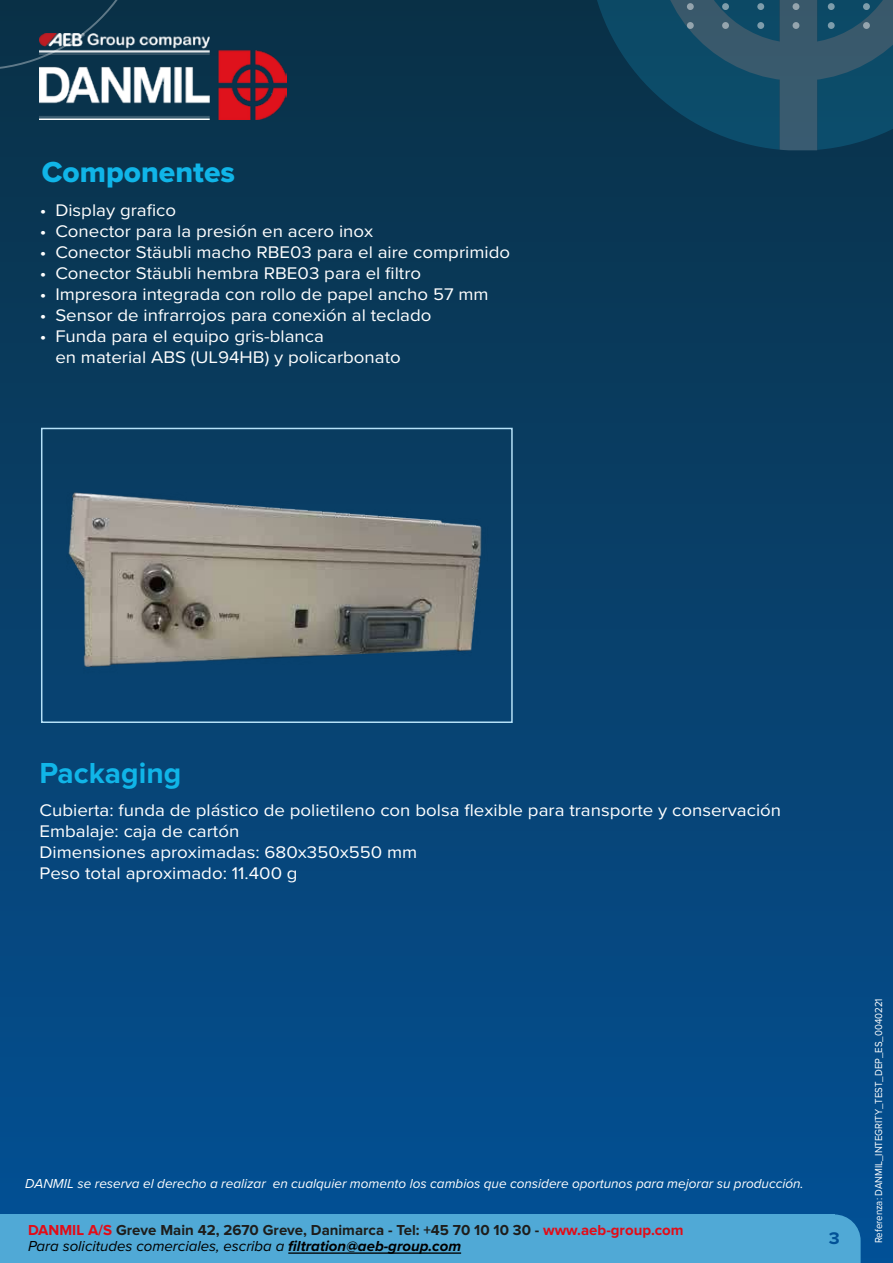
<style>
.page{position:relative;width:893px;height:1263px;background:#fff}
.page>*{position:absolute;margin:0;border:0;box-sizing:border-box;transform-origin:0 0}
.t1{font:30px "Proxima Nova Extrabld";color:#10b5e8}
.t2{font:700 30px "Proxima Nova";color:#10b5e8}
.t3{font:17.4px/20.9px "Proxima Nova";color:#fff;scale:1.07 1}
.t4{font:700 17.4px "Proxima Nova";color:#015197;scale:1.07 1}
.t5{font:700 15px/16.5px "Proxima Nova";color:#1d1d1b}
.t6{font:italic 13.5px "Proxima Nova";color:#fff}
.t7{font:10.5px "Proxima Nova";color:#fff;scale:.92 1}
.s1{color:#e30b17}
.s2{font-weight:400;font-style:italic;color:#000}
.s3{font-style:italic;color:#000}
</style>
<div class="page">
<div style="left:0;top:0;width:893px;height:1263px;background:linear-gradient(to bottom,#0b3145,#035195)"></div>
<div style="left:0;top:0;width:152px;height:70px;background:#093148"></div>
<svg style="left:588px;top:0;width:305px;height:150px;background:#184a63"></svg>
<div style="left:687px;top:3px;width:7px;height:7px;background:#95a4ad;border-radius:50%"></div>
<div style="left:722px;top:3px;width:7px;height:7px;background:#7e9dab;border-radius:50%"></div>
<div style="left:757px;top:3px;width:7px;height:7px;background:#7e9dab;border-radius:50%"></div>
<div style="left:793px;top:3px;width:6px;height:7px;background:#95a4ad;border-radius:50%"></div>
<div style="left:828px;top:3px;width:7px;height:7px;background:#7e9dab;border-radius:50%"></div>
<div style="left:863px;top:3px;width:7px;height:7px;background:#7e9dab;border-radius:50%"></div>
<div style="left:687px;top:22px;width:7px;height:7px;background:#95a5ae;border-radius:50%"></div>
<div style="left:722px;top:22px;width:7px;height:7px;background:#95a5ae;border-radius:50%"></div>
<svg style="left:757px;top:22px;width:7px;height:7px"></svg>
<div style="left:793px;top:22px;width:6px;height:7px;background:#95a5ae;border-radius:50%"></div>
<div style="left:828px;top:22px;width:7px;height:7px;background:#7e9dac;border-radius:50%"></div>
<div style="left:863px;top:22px;width:7px;height:7px;background:#95a5ae;border-radius:50%"></div>
<div style="left:0;top:1214px;width:834px;height:49px;background:#50a9d6"></div>
<svg style="left:834px;top:1214px;width:27px;height:49px"></svg>
<hr style="left:288px;top:1252px;width:173px;height:2px;background:#000">
<img style="left:39px;top:34px;width:247px;height:85px">
<img style="left:23px;top:397px;width:505px;height:379px">
<div style="left:41px;top:428px;width:472px;height:295px;border:2px solid #b5e1f8"></div>
<h1 class="t1" style="left:42px;top:149px;width:195px">Componentes</h1>
<p class="t3" style="left:40px;top:199px;width:8px;text-align:justify">• • • • • • •</p>
<p class="t3" style="left:55px;top:199px;width:426px">Display grafico<br>Conector para la presión en acero inox<br>Conector Stäubli macho RBE03 para el aire comprimido Conector Stäubli hembra RBE03 para el filtro<br>Impresora integrada con rollo de papel ancho 57 mm Sensor de infrarrojos para conexión al teclado<br>Funda para el equipo gris-blanca<br>en material ABS (UL94HB) y policarbonato</p>
<h1 class="t2" style="left:39px;top:759px;width:143px">Packaging</h1>
<p class="t3" style="left:39px;top:799px;width:695px">Cubierta: funda de plástico de polietileno con bolsa flexible para transporte y conservación Embalaje: caja de cartón<br>Dimensiones aproximadas: 680x350x550 mm<br>Peso total aproximado: 11.400 g</p>
<p class="t6" style="left:25px;top:1173px;width:780px">DANMIL se reserva el derecho a realizar en cualquier momento los cambios que considere oportunos para mejorar su producción.</p>
<p class="t5" style="left:28px;top:1222px;width:657px"><span class="s1">DANMIL A/S</span> Greve Main 42, 2670 Greve, Danimarca - Tel: +45 70 10 10 30 - <span class="s1">www.aeb-group.com<br></span><span class="s2">Para solicitudes comerciales, escriba a</span> <span class="s3">filtration@aeb-group.com</span></p>
<p class="t4" style="left:829px;top:1230px;width:12px">3</p>
<p class="t7" style="left:871px;top:1243px;width:267px;rotate:-90deg">Referenza: DANMIL_INTEGRITY_TEST_DEP_ES_0040221</p>
</div>
